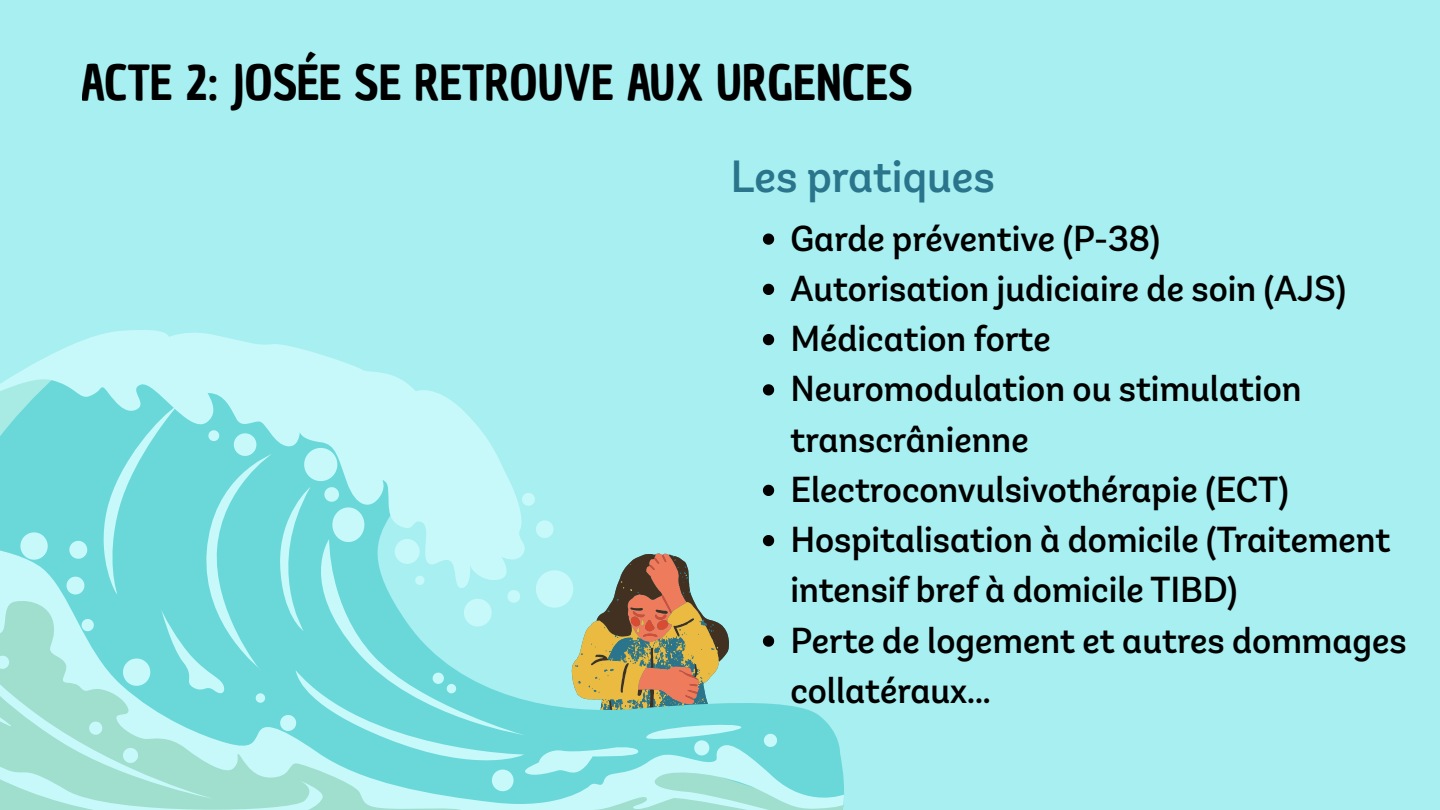
<style>
.page{position:relative;width:1440px;height:810px;background:#a7eff1}
.page>*{position:absolute;margin:0;border:0;box-sizing:border-box;transform-origin:0 0}
.t1{font:47.3px "Chau Philomene One";color:#000}
.t2{font:500 45px "Andes Neue Alt 3";color:#2a758b}
.t3{font:500 36.1px/50.2px "Andes Neue Alt 3";color:#000}
</style>
<div class="page">
<svg style="left:742px;top:539px;width:102px;height:271px"></svg>
<svg style="left:764px;top:734px;width:13px;height:13px"></svg>
<svg style="left:0;top:330px;width:742px;height:480px"></svg>
<svg style="left:763px;top:233px;width:11px;height:12px"></svg>
<svg style="left:763px;top:284px;width:11px;height:11px"></svg>
<svg style="left:763px;top:334px;width:11px;height:11px"></svg>
<svg style="left:763px;top:384px;width:11px;height:11px"></svg>
<svg style="left:763px;top:485px;width:11px;height:11px"></svg>
<svg style="left:763px;top:535px;width:11px;height:11px"></svg>
<svg style="left:763px;top:635px;width:11px;height:12px"></svg>
<h1 class="t1" style="left:81px;top:51px;width:833px">ACTE 2: JOSÉE SE RETROUVE AUX URGENCES</h1>
<h2 class="t2" style="left:731px;top:149px;width:266px">Les pratiques</h2>
<p class="t3" style="left:790px;top:213px;width:371px">Garde préventive (P-38)</p>
<p class="t3" style="left:790px;top:263px;width:557px">Autorisation judiciaire de soin (AJS)</p>
<p class="t3" style="left:790px;top:314px;width:262px">Médication forte</p>
<p class="t3" style="left:790px;top:364px;width:513px">Neuromodulation ou stimulation transcrânienne</p>
<p class="t3" style="left:790px;top:464px;width:500px">Electroconvulsivothérapie (ECT)</p>
<p class="t3" style="left:790px;top:515px;width:602px">Hospitalisation à domicile (Traitement intensif bref à domicile TIBD)</p>
<p class="t3" style="left:790px;top:615px;width:618px">Perte de logement et autres dommages collatéraux...</p>
</div>
